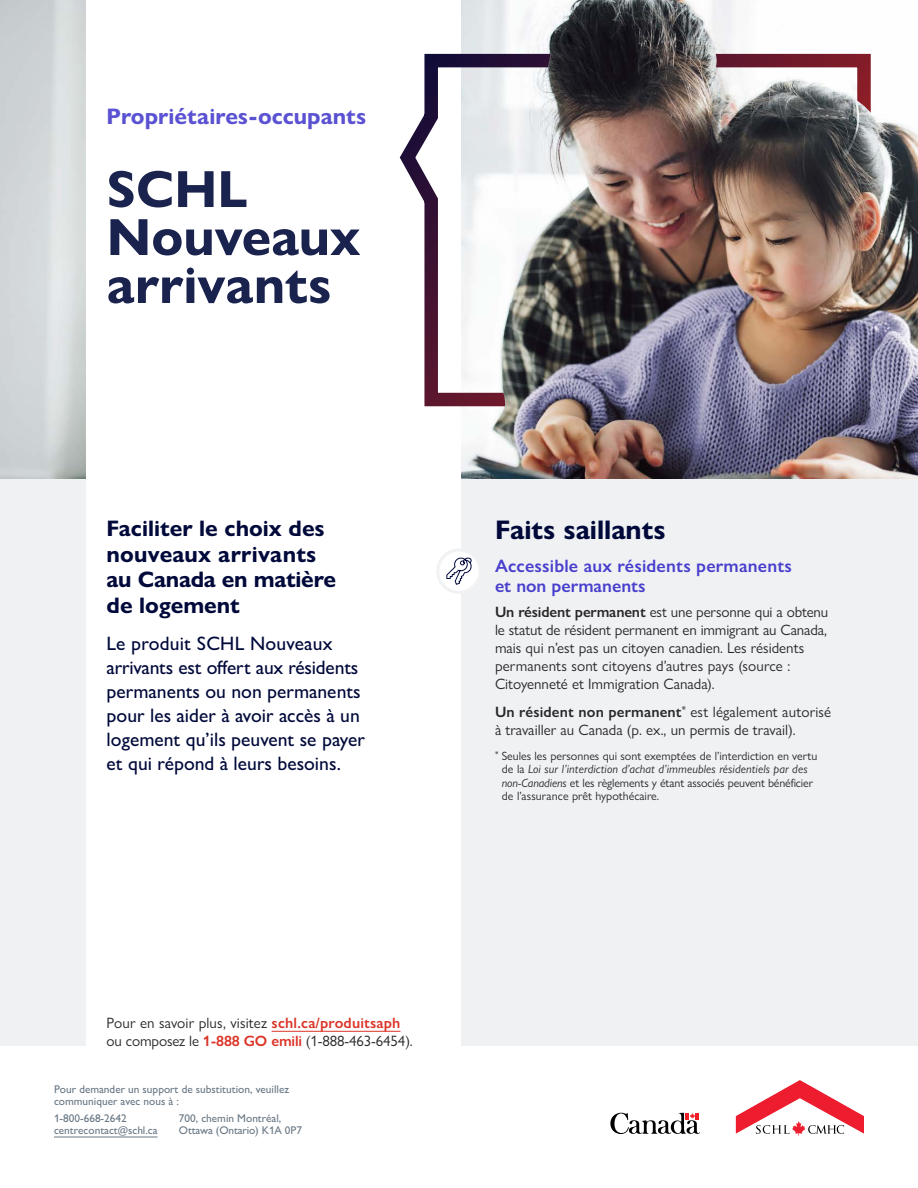
<style>
.page{position:relative;width:918px;height:1188px;background:#fff}
.page>*{position:absolute;margin:0;border:0;box-sizing:border-box;transform-origin:0 0}
.t1{font:700 52.5px/48px "Gill Sans Nova";color:#1a224e}
.t2{font:700 27px "Gill Sans Nova";color:#00093a}
.t3{font:700 22.5px/25.5px "Gill Sans Nova";color:#00093a}
.t4{font:700 22.5px "Gill Sans Nova";color:#5a52d2}
.t5{font:500 19.5px/24px "Gill Sans Nova";color:#00093a}
.t6{font:600 18px/19.5px "Gill Sans Nova";letter-spacing:.01em;color:#483fcd}
.t7{font:15px/18px "Gill Sans Nova";color:#292829}
.t8{font:12px/13.5px "Gill Sans Nova";color:#292829}
.t9{font:500 11.25px/12px "Gill Sans Nova";color:#697885}
.s1{font-weight:600}
.s2{font-style:italic}
.s3{font-weight:600;color:#dc3427}
</style>
<div class="page">
<img style="left:0;top:0;width:918px;height:479px">
<div style="left:0;top:479px;width:918px;height:567px;background:#f0f1f3"></div>
<div style="left:86px;top:0;width:375px;height:1053px;background:#fff"></div>
<img style="left:399px;top:47px;width:479px;height:366px">
<hr style="left:272px;top:1031px;width:129px;height:1px;background:#dc3427">
<hr style="left:54px;top:1137px;width:104px;height:1px;background:#697885">
<div style="left:438px;top:550px;width:42px;height:42px;background:#fff;border-radius:50%"></div>
<div style="left:436px;top:548px;width:46px;height:46px;border:3px solid #f1f2f4;border-radius:50%"></div>
<svg style="left:446px;top:557px;width:26px;height:28px"></svg>
<svg style="left:610px;top:1113px;width:90px;height:21px"></svg>
<svg style="left:736px;top:1080px;width:128px;height:56px"></svg>
<p class="t4" style="left:107px;top:103px;width:261px">Propriétaires-occupants</p>
<h1 class="t1" style="left:107px;top:165px;width:255px">SCHL<br>Nouveaux arrivants</h1>
<p class="t3" style="left:107px;top:516px;width:231px">Faciliter le choix des nouveaux arrivants au Canada en matière de logement</p>
<p class="t5" style="left:107px;top:631px;width:260px">Le produit SCHL Nouveaux arrivants est offert aux résidents permanents ou non permanents pour les aider à avoir accès à un logement qu’ils peuvent se payer et qui répond à leurs besoins.</p>
<h2 class="t2" style="left:495px;top:513px;width:172px">Faits saillants</h2>
<h3 class="t6" style="left:495px;top:556px;width:299px">Accessible aux résidents permanents et non permanents</h3>
<p class="t7" style="left:495px;top:602px;width:335px"><span class="s1">Un résident permanent</span> est une personne qui a obtenu le statut de résident permanent en immigrant au Canada, mais qui n’est pas un citoyen canadien. Les résidents permanents sont citoyens d’autres pays (source :<br>Citoyenneté et Immigration Canada).</p>
<p class="t7" style="left:495px;top:703px;width:338px"><span class="s1">Un résident non permanent</span><sup>*</sup> est légalement autorisé à travailler au Canada (p. ex., un permis de travail).</p>
<p class="t8" style="left:502px;top:749px;width:317px;text-indent:-7px"><sup>*</sup> Seules les personnes qui sont exemptées de l’interdiction en vertu de la <span class="s2">Loi sur l’interdiction d’achat d’immeubles résidentiels par des non-Canadiens</span> et les règlements y étant associés peuvent bénéficier de l’assurance prêt hypothécaire.</p>
<p class="t7" style="left:107px;top:1014px;width:308px">Pour en savoir plus, visitez <span class="s3">schl.ca/produitsaph </span>ou composez le <span class="s3">1-888 GO emili</span> (1-888-463-6454).</p>
<p class="t9" style="left:54px;top:1083px;width:237px">Pour demander un support de substitution, veuillez communiquer avec nous à :</p>
<p class="t9" style="left:54px;top:1112px;width:74px">1-800-668-2642</p>
<p class="t9" style="left:54px;top:1124px;width:105px">centrecontact@schl.ca</p>
<p class="t9" style="left:179px;top:1112px;width:125px">700, chemin Montréal,<br>Ottawa (Ontario) K1A 0P7</p>
</div>
